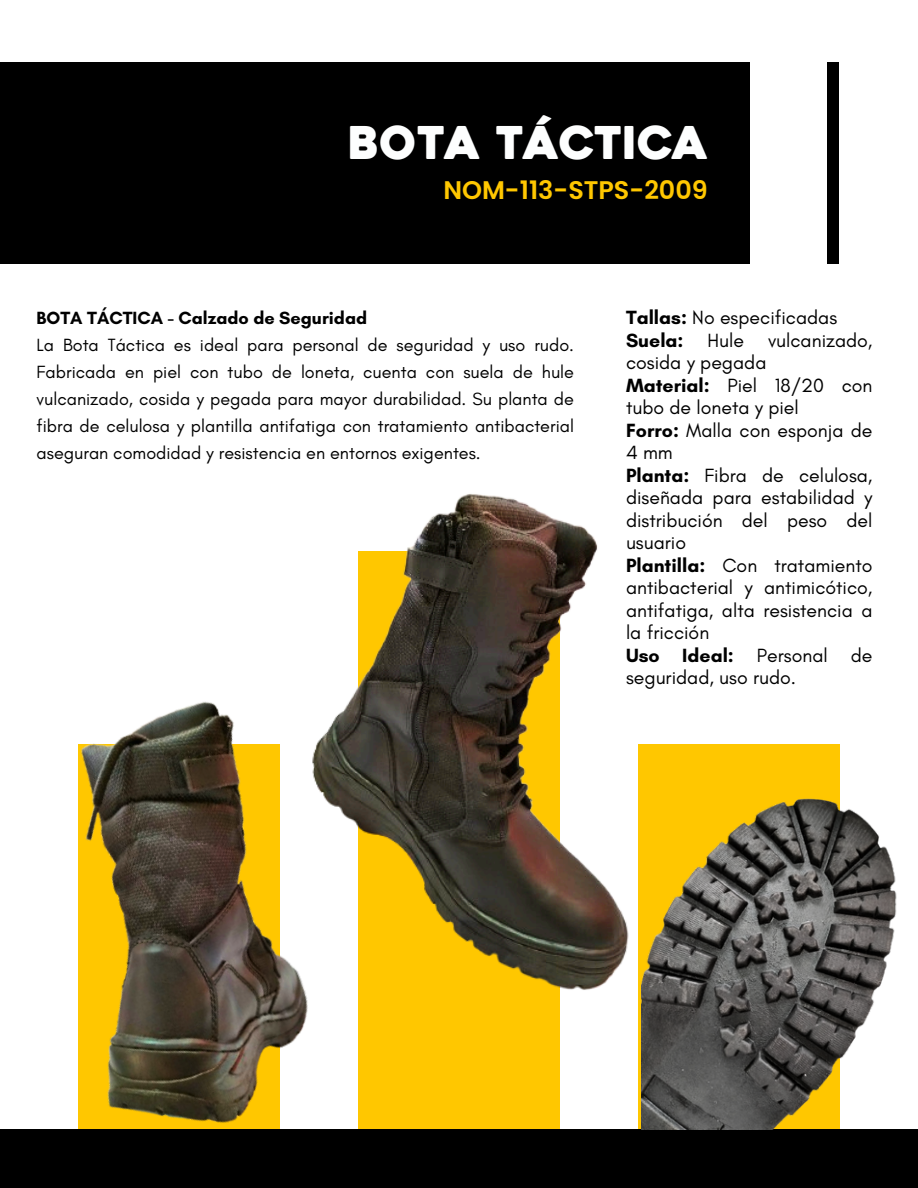
<style>
.page{position:relative;width:918px;height:1188px;background:#fff}
.page>*{position:absolute;margin:0;border:0;box-sizing:border-box;transform-origin:0 0}
.t1{font:45px "Heavitas";color:#fdfefe}
.t2{font:600 25.5px "Poppins";color:#ffc700}
.t3{font:19.5px/22.5px "Glacial Indifference";color:#000}
.t4{font:18px/27px "Glacial Indifference";color:#000;text-align:justify}
.t5{font:700 18px "Glacial Indifference";color:#000}
.s1{font-weight:700}
</style>
<div class="page">
<div style="left:0;top:62px;width:750px;height:201px;background:#000"></div>
<div style="left:358px;top:551px;width:201px;height:583px;background:#ffc700"></div>
<div style="left:827px;top:62px;width:11px;height:201px;background:#000"></div>
<div style="left:0;top:1130px;width:918px;height:58px;background:#000"></div>
<img style="left:395px;top:494px;width:247px;height:501px">
<img style="left:642px;top:744px;width:255px;height:385px">
<img style="left:0;top:613px;width:448px;height:517px">
<p class="t1" style="left:348px;top:125px;width:361px">BOTA TÁCTICA</p>
<p class="t2" style="left:443px;top:172px;width:266px">NOM-113-STPS-2009</p>
<p class="t5" style="left:37px;top:306px;width:332px">BOTA TÁCTICA - Calzado de Seguridad</p>
<p class="t4" style="left:37px;top:331px;width:539px">La Bota Táctica es ideal para personal de seguridad y uso rudo.<br>Fabricada en piel con tubo de loneta, cuenta con suela de hule vulcanizado, cosida y pegada para mayor durabilidad. Su planta de fibra de celulosa y plantilla antifatiga con tratamiento antibacterial aseguran comodidad y resistencia en entornos exigentes.</p>
<p class="t3" style="left:626px;top:306px;width:213px"><span class="s1">Tallas:</span> No especificadas</p>
<p class="t3" style="left:626px;top:328px;width:248px"><span class="s1">Suela:</span> Hule vulcanizado, cosida y pegada</p>
<p class="t3" style="left:626px;top:373px;width:248px"><span class="s1">Material:</span> Piel 18/20 con tubo de loneta y piel</p>
<p class="t3" style="left:626px;top:418px;width:248px"><span class="s1">Forro:</span> Malla con esponja de<br>4 mm</p>
<p class="t3" style="left:626px;top:463px;width:248px;text-align:justify"><span class="s1">Planta:</span> Fibra de celulosa, diseñada para estabilidad y distribución del peso del usuario</p>
<p class="t3" style="left:626px;top:553px;width:248px;text-align:justify"><span class="s1">Plantilla:</span> Con tratamiento antibacterial y antimicótico, antifatiga, alta resistencia a la fricción</p>
<p class="t3" style="left:626px;top:643px;width:248px"><span class="s1">Uso Ideal:</span> Personal de seguridad, uso rudo.</p>
</div>
